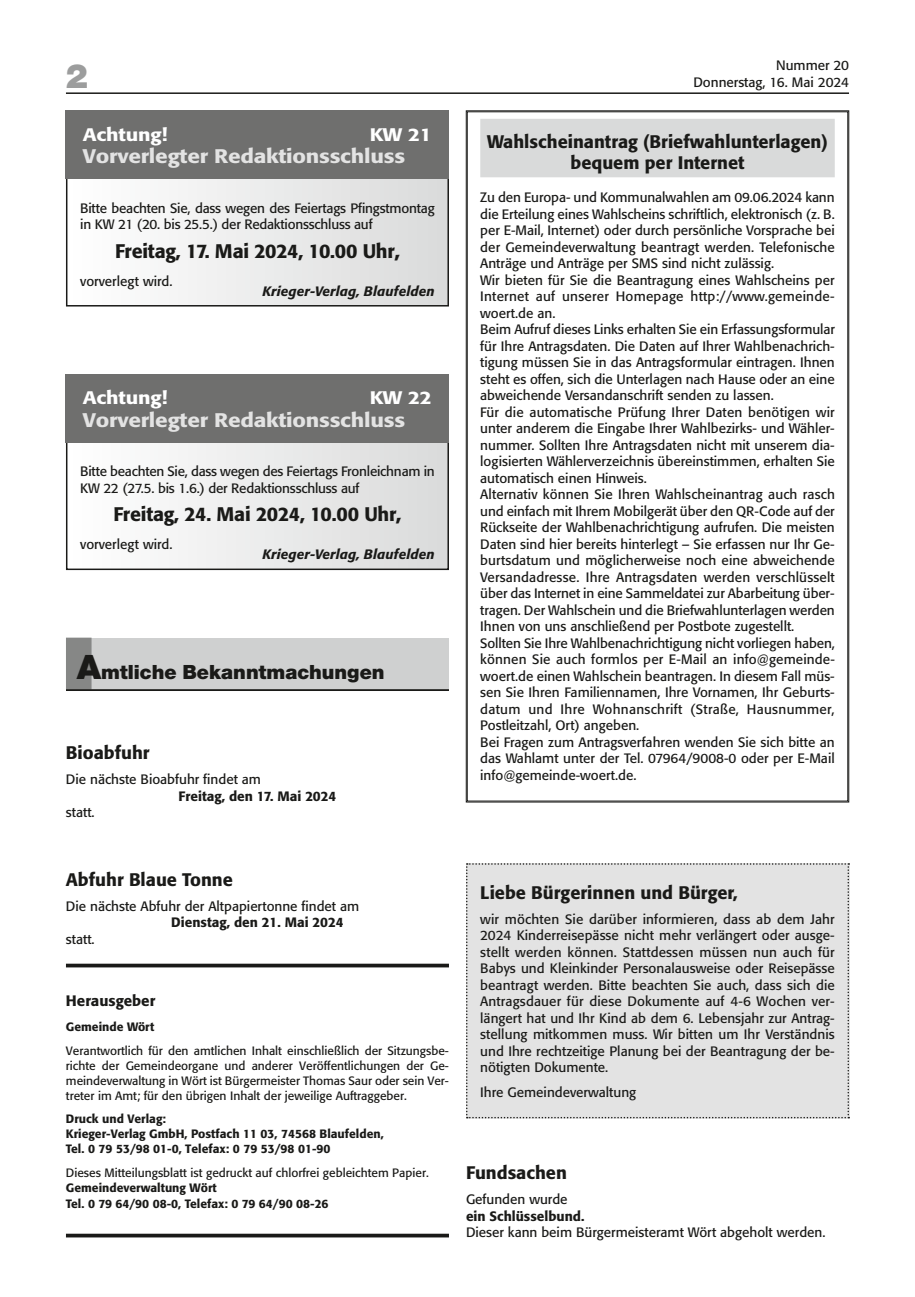
<style>
.page{position:relative;width:915px;height:1297px;background:#fff}
.page>*{position:absolute;margin:0;border:0;box-sizing:border-box;transform-origin:0 0}
.t1{font:900 36px "Nimbus Sans Novus T";color:#9c9d9d}
.t2{font:900 21px "Nimbus Sans Novus T";color:#1a1a18}
.t3{font:500 19.5px "Formata";letter-spacing:-.01em;color:#e3e3e3;scale:1.15 1}
.t4{font:500 19.5px "Formata";letter-spacing:-.01em;color:#1a1a18}
.t5{font:500 18px/21px "Formata";color:#1a1a18;text-align:center}
.t6{font:500 18px "Formata";letter-spacing:-.01em;color:#fff;scale:1.15 1}
.t7{font:500 15px "Formata";color:#1a1a18}
.t8{font:13.5px/16.5px "Formata";color:#1a1a18}
.t9{font:500 13.5px "Formata";color:#1a1a18}
.t10{font:italic 500 13.5px "Formata";letter-spacing:.01em;color:#1a1a18}
.t11{font:12px/15px "Formata";color:#1a1a18;text-align:justify}
.t12{font:500 12px/15px "Formata";color:#1a1a18}
.s1{font-size:21px}
.s2{font-size:36.15px}
</style>
<div class="page">
<hr style="left:66px;top:92px;width:782px;height:2px;background:#1a1a18">
<div style="left:66px;top:638px;width:383px;height:51px;background:#cfd0d0"></div>
<div style="left:66px;top:638px;width:25px;height:52px;background:#868786"></div>
<hr style="left:66px;top:689px;width:383px;height:2px;background:#1a1a18">
<div style="left:466px;top:863px;width:383px;height:255px;background:#e3e3e3"></div>
<hr style="left:66px;top:964px;width:383px;height:3px;background:#1a1a18">
<hr style="left:66px;top:1234px;width:383px;height:3px;background:#1a1a18">
<div style="left:67px;top:427px;width:381px;height:142px;background:linear-gradient(to right,#fff,#dadbdb)"></div>
<div style="left:66px;top:426px;width:383px;height:144px;border:2px solid #1a1a18"></div>
<div style="left:66px;top:374px;width:383px;height:69px;background:#6f6f6e"></div>
<div style="left:67px;top:163px;width:381px;height:143px;background:linear-gradient(to right,#fff,#dadbdb)"></div>
<div style="left:66px;top:162px;width:383px;height:144px;border:2px solid #1a1a18"></div>
<div style="left:66px;top:111px;width:383px;height:68px;background:#6f6f6e"></div>
<svg style="left:465px;top:110px;width:384px;height:692px"></svg>
<h1 class="t1" style="left:66px;top:55px;width:24px">2</h1>
<p class="t8" style="left:693px;top:57px;width:157px;text-align:right">Nummer 20<br>Donnerstag, 16. Mai 2024</p>
<h3 class="t6" style="left:83px;top:123px;width:75px">Achtung!</h3>
<h3 class="t6" style="left:369px;top:123px;width:56px">KW 21</h3>
<h3 class="t3" style="left:83px;top:145px;width:281px">Vorverlegter Redaktionsschluss</h3>
<p class="t8" style="left:80px;top:200px;width:356px">Bitte beachten Sie, dass wegen des Feiertags Pfingstmontag in KW 21 (20. bis 25.5.) der Redaktionsschluss auf</p>
<h3 class="t4" style="left:115px;top:239px;width:286px">Freitag, 17. Mai 2024, 10.00 Uhr<span class="s1">,</span></h3>
<p class="t8" style="left:80px;top:273px;width:94px">vorverlegt wird.</p>
<p class="t10" style="left:262px;top:282px;width:174px">Krieger-Verlag, Blaufelden</p>
<h3 class="t6" style="left:83px;top:387px;width:75px">Achtung!</h3>
<h3 class="t6" style="left:369px;top:387px;width:56px">KW 22</h3>
<h3 class="t3" style="left:83px;top:408px;width:281px">Vorverlegter Redaktionsschluss</h3>
<p class="t8" style="left:80px;top:463px;width:356px">Bitte beachten Sie, dass wegen des Feiertags Fronleichnam in<br>KW 22 (27.5. bis 1.6.) der Redaktionsschluss auf</p>
<h3 class="t4" style="left:113px;top:502px;width:289px">Freitag, 24. Mai 2024, 10.00 Uhr<span class="s1">,</span></h3>
<p class="t8" style="left:80px;top:536px;width:94px">vorverlegt wird.</p>
<p class="t10" style="left:262px;top:546px;width:174px">Krieger-Verlag, Blaufelden</p>
<h2 class="t2" style="left:77px;top:659px;width:309px"><span class="s2">A</span>mtliche Bekanntmachungen</h2>
<h3 class="t5" style="left:66px;top:742px;width:85px">Bioabfuhr</h3>
<p class="t8" style="left:66px;top:771px;width:196px">Die nächste Bioabfuhr findet am</p>
<p class="t9" style="left:178px;top:788px;width:159px">Freitag, den 17. Mai 2024</p>
<p class="t8" style="left:66px;top:804px;width:30px">statt.</p>
<h3 class="t5" style="left:487px;top:131px;width:342px">Wahlscheinantrag (Briefwahlunterlagen) bequem per Internet</h3>
<p class="t8" style="left:480px;top:189px;width:356px">Zu den Europa- und Kommunalwahlen am 09.06.2024 kann die Erteilung eines Wahlscheins schriftlich, elektronisch (z. B. per E-Mail, Internet) oder durch persönliche Vorsprache bei der Gemeindeverwaltung beantragt werden. Telefonische Anträge und Anträge per SMS sind nicht zulässig.<br>Wir bieten für Sie die Beantragung eines Wahlscheins per Internet auf unserer Homepage http://www.gemeinde&shy;woert.de an.<br>Beim Aufruf dieses Links erhalten Sie ein Erfassungsformular für Ihre Antragsdaten. Die Daten auf Ihrer Wahlbenachrich&shy;tigung müssen Sie in das Antragsformular eintragen. Ihnen steht es offen, sich die Unterlagen nach Hause oder an eine abweichende Versandanschrift senden zu lassen.<br>Für die automatische Prüfung Ihrer Daten benötigen wir unter anderem die Eingabe Ihrer Wahlbezirks- und Wähler&shy;nummer. Sollten Ihre Antragsdaten nicht mit unserem dia&shy;logisierten Wählerverzeichnis übereinstimmen, erhalten Sie automatisch einen Hinweis.<br>Alternativ können Sie Ihren Wahlscheinantrag auch rasch und einfach mit Ihrem Mobilgerät über den QR-Code auf der Rückseite der Wahlbenachrichtigung aufrufen. Die meisten Daten sind hier bereits hinterlegt – Sie erfassen nur Ihr Ge&shy;burtsdatum und möglicherweise noch eine abweichende Versandadresse. Ihre Antragsdaten werden verschlüsselt über das Internet in eine Sammeldatei zur Abarbeitung über&shy;tragen. Der Wahlschein und die Briefwahlunterlagen werden Ihnen von uns anschließend per Postbote zugestellt.<br>Sollten Sie Ihre Wahlbenachrichtigung nicht vorliegen haben, können Sie auch formlos per E-Mail an info@gemeinde&shy;woert.de einen Wahlschein beantragen. In diesem Fall müs&shy;sen Sie Ihren Familiennamen, Ihre Vornamen, Ihr Geburts&shy;datum und Ihre Wohnanschrift (Straße, Hausnummer, Postleitzahl, Ort) angeben.<br>Bei Fragen zum Antragsverfahren wenden Sie sich bitte an das Wahlamt unter der Tel. 07964/9008-0 oder per E-Mail info@gemeinde-woert.de.</p>
<h3 class="t5" style="left:66px;top:869px;width:168px">Abfuhr Blaue Tonne</h3>
<p class="t8" style="left:66px;top:898px;width:295px">Die nächste Abfuhr der Altpapiertonne findet am</p>
<p class="t9" style="left:171px;top:914px;width:174px">Dienstag, den 21. Mai 2024</p>
<p class="t8" style="left:66px;top:931px;width:30px">statt.</p>
<p class="t7" style="left:66px;top:992px;width:91px">Herausgeber</p>
<p class="t12" style="left:66px;top:1019px;width:90px">Gemeinde Wört</p>
<p class="t11" style="left:66px;top:1043px;width:384px">Verantwortlich für den amtlichen Inhalt einschließlich der Sitzungsbe&shy;richte der Gemeindeorgane und anderer Veröffentlichungen der Ge&shy;meindeverwaltung in Wört ist Bürgermeister Thomas Saur oder sein Ver&shy;treter im Amt; für den übrigen Inhalt der jeweilige Auftraggeber.</p>
<p class="t12" style="left:66px;top:1111px;width:319px">Druck und Verlag:<br>Krieger-Verlag GmbH, Postfach 11 03, 74568 Blaufelden,<br>Tel. 0 79 53/98 01-0, Telefax: 0 79 53/98 01-90</p>
<p class="t11" style="left:66px;top:1165px;width:364px">Dieses Mitteilungsblatt ist gedruckt auf chlorfrei gebleichtem Papier.</p>
<p class="t12" style="left:66px;top:1179px;width:264px;line-height:16.5px">Gemeindeverwaltung Wört<br>Tel. 0 79 64/90 08-0, Telefax: 0 79 64/90 08-26</p>
<h3 class="t5" style="left:480px;top:882px;width:259px">Liebe Bürgerinnen und Bürger,</h3>
<p class="t8" style="left:480px;top:911px;width:356px;text-align:justify">wir möchten Sie darüber informieren, dass ab dem Jahr 2024 Kinderreisepässe nicht mehr verlängert oder ausge&shy;stellt werden können. Stattdessen müssen nun auch für Babys und Kleinkinder Personalausweise oder Reisepässe beantragt werden. Bitte beachten Sie auch, dass sich die Antragsdauer für diese Dokumente auf 4-6 Wochen ver&shy;längert hat und Ihr Kind ab dem 6. Lebensjahr zur Antrag&shy;stellung mitkommen muss. Wir bitten um Ihr Verständnis und Ihre rechtzeitige Planung bei der Beantragung der be&shy;nötigten Dokumente.</p>
<p class="t8" style="left:480px;top:1084px;width:157px">Ihre Gemeindeverwaltung</p>
<h3 class="t5" style="left:466px;top:1162px;width:102px">Fundsachen</h3>
<p class="t8" style="left:466px;top:1191px;width:103px">Gefunden wurde</p>
<p class="t9" style="left:466px;top:1208px;width:120px">ein Schlüsselbund.</p>
<p class="t8" style="left:466px;top:1224px;width:361px">Dieser kann beim Bürgermeisteramt Wört abgeholt werden.</p>
</div>
